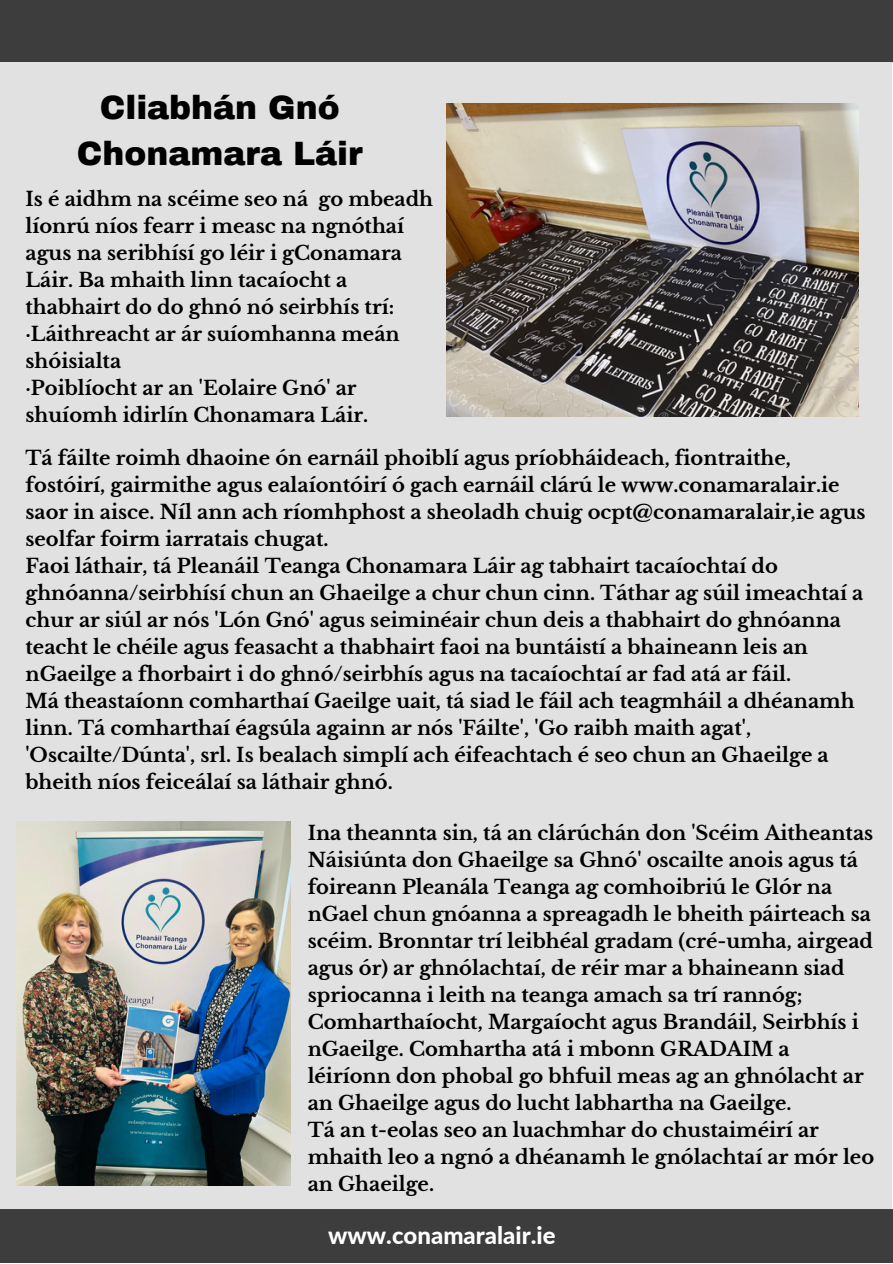
<style>
.page{position:relative;width:893px;height:1264px;background:#fff}
.page>*{position:absolute;margin:0;border:0;box-sizing:border-box;transform-origin:0 0}
.t1{font:900 33px/46px "Archivo";color:#000;text-align:center}
.t2{font:800 24px "Lato";color:#fff}
.t3{font:700 19.5px/27px "Libre Baskerville";color:#000}
</style>
<div class="page">
<div style="left:0;top:0;width:892px;height:62px;background:#3d3d3d"></div>
<div style="left:0;top:1208px;width:892px;height:54px;background:#3d3d3d"></div>
<div style="left:0;top:62px;width:891px;height:1146px;background:#e1e1e1"></div>
<img style="left:446px;top:103px;width:411px;height:314px">
<img style="left:17px;top:821px;width:273px;height:364px">
<h1 class="t1" style="left:77px;top:84px;width:287px">Cliabhán Gnó<br>Chonamara Láir</h1>
<p class="t3" style="left:25px;top:185px;width:409px">Is é aidhm na scéime seo ná go mbeadh líonrú níos fearr i measc na ngnóthaí agus na seribhísí go léir i gConamara<br>Láir. Ba mhaith linn tacaíocht a thabhairt do do ghnó nó seirbhís trí: ·Láithreacht ar ár suíomhanna meán shóisialta<br>·Poiblíocht ar an 'Eolaire Gnó' ar shuíomh idirlín Chonamara Láir.</p>
<p class="t3" style="left:25px;top:444px;width:841px">Tá fáilte roimh dhaoine ón earnáil phoiblí agus príobháideach, fiontraithe, fostóirí, gairmithe agus ealaíontóirí ó gach earnáil clárú le www.conamaralair.ie saor in aisce. Níl ann ach ríomhphost a sheoladh chuig ocpt@conamaralair,ie agus seolfar foirm iarratais chugat.<br>Faoi láthair, tá Pleanáil Teanga Chonamara Láir ag tabhairt tacaíochtaí do ghnóanna/seirbhísí chun an Ghaeilge a chur chun cinn. Táthar ag súil imeachtaí a chur ar siúl ar nós 'Lón Gnó' agus seiminéair chun deis a thabhairt do ghnóanna teacht le chéile agus feasacht a thabhairt faoi na buntáistí a bhaineann leis an nGaeilge a fhorbairt i do ghnó/seirbhís agus na tacaíochtaí ar fad atá ar fáil.<br>Má theastaíonn comharthaí Gaeilge uait, tá siad le fáil ach teagmháil a dhéanamh linn. Tá comharthaí éagsúla againn ar nós 'Fáilte', 'Go raibh maith agat', 'Oscailte/Dúnta', srl. Is bealach simplí ach éifeachtach é seo chun an Ghaeilge a bheith níos feiceálaí sa láthair ghnó.</p>
<p class="t3" style="left:307px;top:819px;width:568px">Ina theannta sin, tá an clárúchán don 'Scéim Aitheantas Náisiúnta don Ghaeilge sa Ghnó' oscailte anois agus tá foireann Pleanála Teanga ag comhoibriú le Glór na nGael chun gnóanna a spreagadh le bheith páirteach sa scéim. Bronntar trí leibhéal gradam (cré-umha, airgead agus ór) ar ghnólachtaí, de réir mar a bhaineann siad spriocanna i leith na teanga amach sa trí rannóg; Comharthaíocht, Margaíocht agus Brandáil, Seirbhís i nGaeilge. Comhartha atá i mbonn GRADAIM a léiríonn don phobal go bhfuil meas ag an ghnólacht ar an Ghaeilge agus do lucht labhartha na Gaeilge.<br>Tá an t-eolas seo an luachmhar do chustaiméirí ar mhaith leo a ngnó a dhéanamh le gnólachtaí ar mór leo an Ghaeilge.</p>
<p class="t2" style="left:328px;top:1219px;width:229px">www.conamaralair.ie</p>
</div>
